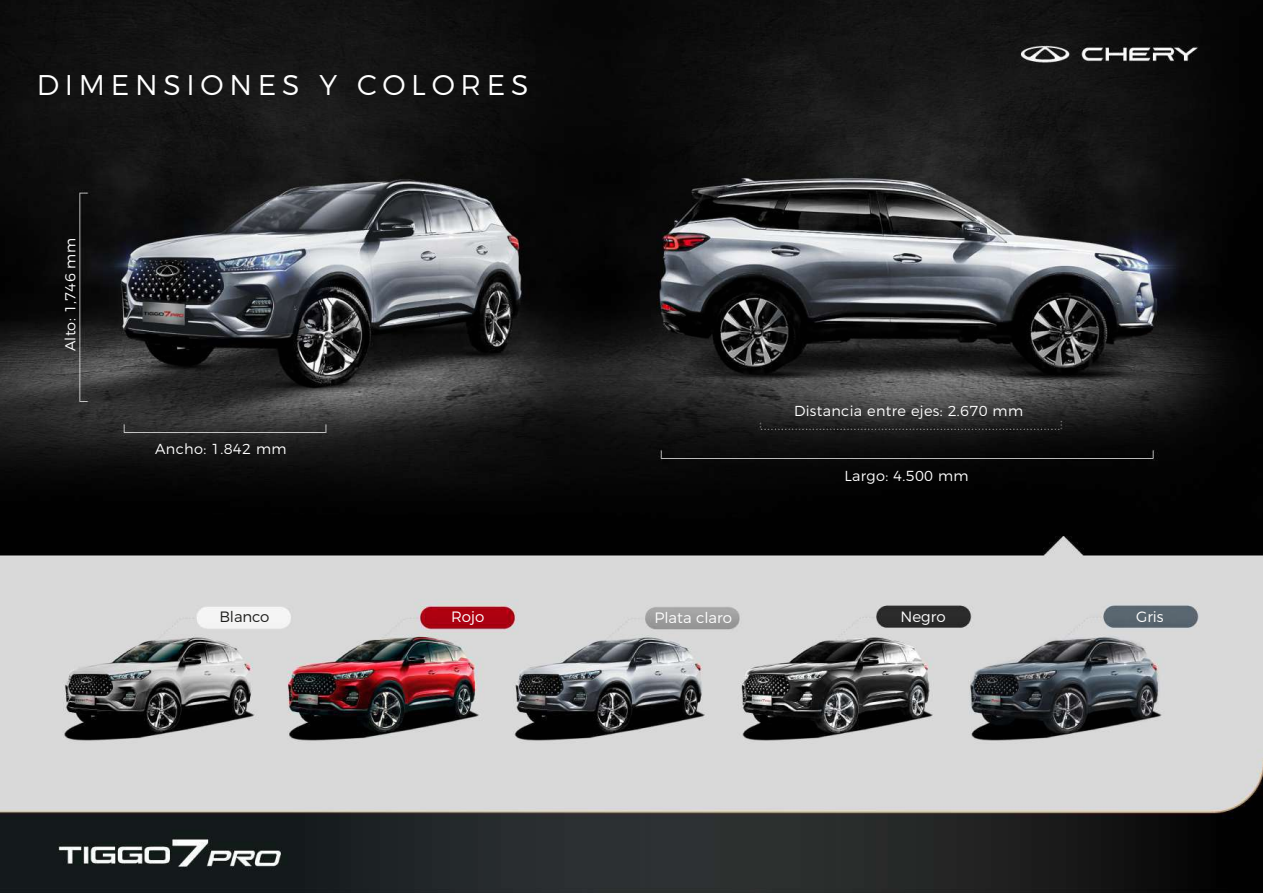
<style>
.page{position:relative;width:1263px;height:893px;background:#fff}
.page>*{position:absolute;margin:0;border:0;box-sizing:border-box;transform-origin:0 0}
.t1{font:300 28.5px "Montserrat";letter-spacing:.2em;color:#fff}
.t2{font:300 15px "Montserrat";color:#fff}
.t3{font:300 15px "Montserrat";letter-spacing:-.005em;color:#1d1d1b}
.t4{font:300 14.4px "Montserrat";letter-spacing:.025em;color:#fff}
</style>
<div class="page">
<img style="left:0;top:0;width:1263px;height:893px">
<h1 class="t1" style="left:37px;top:62px;width:493px">DIMENSIONES Y COLORES</h1>
<p class="t4" style="left:59px;top:351px;width:115px;rotate:-90deg">Alto: 1,746 mm</p>
<p class="t4" style="left:155px;top:438px;width:133px">Ancho: 1.842 mm</p>
<p class="t4" style="left:794px;top:400px;width:231px">Distancia entre ejes: 2.670 mm</p>
<p class="t4" style="left:844px;top:464px;width:126px">Largo: 4.500 mm</p>
<p class="t3" style="left:219px;top:605px;width:52px">Blanco</p>
<p class="t2" style="left:451px;top:605px;width:35px">Rojo</p>
<p class="t2" style="left:654px;top:606px;width:79px">Plata claro</p>
<p class="t2" style="left:901px;top:605px;width:46px">Negro</p>
<p class="t2" style="left:1136px;top:605px;width:29px">Gris</p>
</div>
